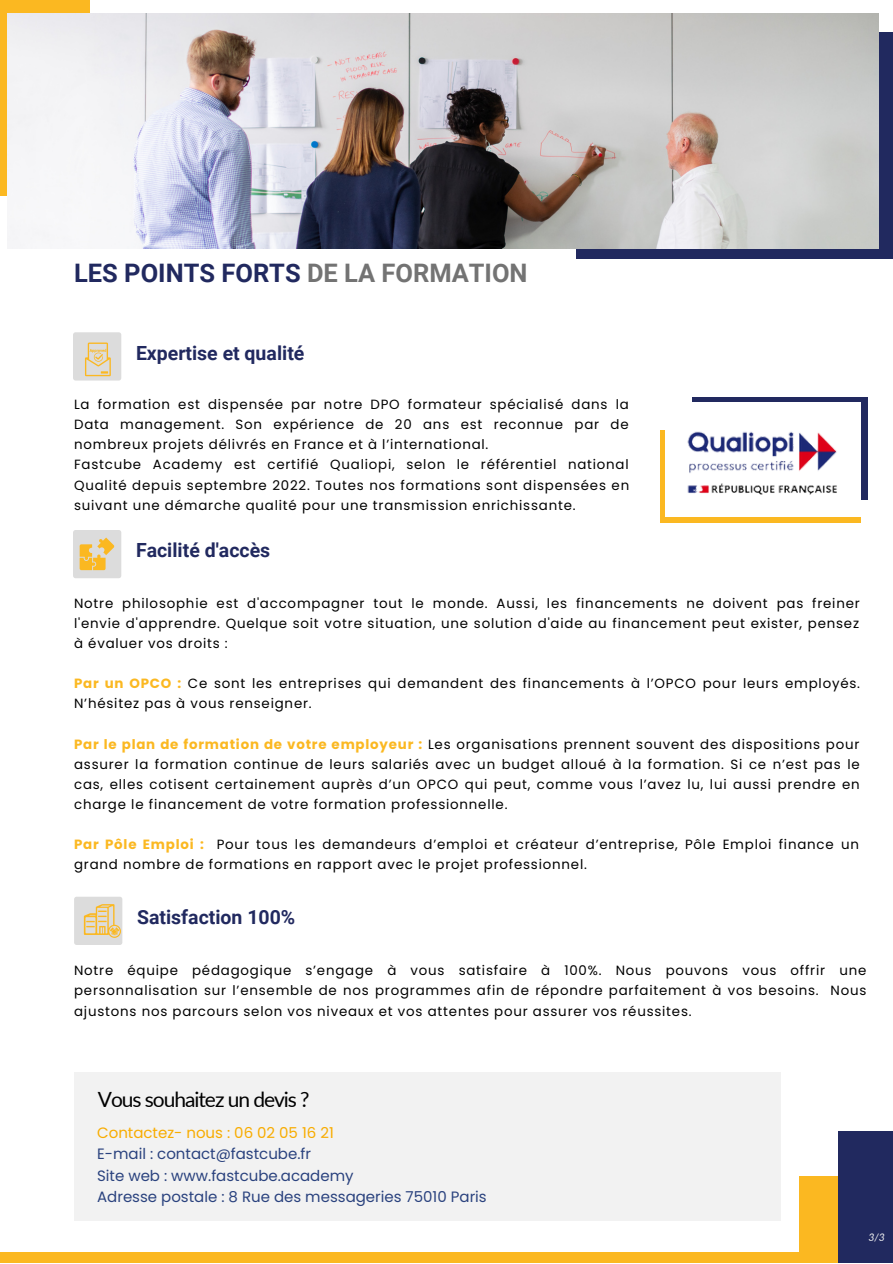
<style>
.page{position:relative;width:893px;height:1264px;background:#fff}
.page>*{position:absolute;margin:0;border:0;box-sizing:border-box;transform-origin:0 0}
.t1{font:700 25.5px "Roboto";color:#21295f}
.t2{font:21px "Lato";letter-spacing:-.05em;color:#000}
.t3{font:700 19.5px "Roboto";color:#21295f}
.t4{font:15px "Poppins";color:#2a427e}
.t5{font:15px "Poppins";color:#f8ac00}
.t6{font:13.35px/20.1px "Poppins";letter-spacing:.06em;color:#000;text-align:justify}
.t7{font:italic 10.5px "Lato";color:#f2f2f2}
.s1{color:#737373}
.s2{font-weight:700;color:#fbb821}
</style>
<div class="page">
<div style="left:576px;top:32px;width:316px;height:227px;background:#21295f"></div>
<div style="left:0;top:0;width:89px;height:195px;background:#fbb821"></div>
<div style="left:73px;top:332px;width:48px;height:48px;background:#dcdcdc;border-radius:3px"></div>
<div style="left:73px;top:530px;width:48px;height:48px;background:#dcdcdc;border-radius:3px"></div>
<svg style="left:80px;top:537px;width:34px;height:33px"></svg>
<div style="left:0;top:1252px;width:892px;height:10px;background:#fbb821"></div>
<div style="left:799px;top:1176px;width:93px;height:86px;background:#fbb821"></div>
<div style="left:838px;top:1131px;width:54px;height:131px;background:#21295f"></div>
<div style="left:74px;top:896px;width:48px;height:49px;background:#dcdcdc;border-radius:3px"></div>
<div style="left:691px;top:397px;width:176px;height:103px;background:linear-gradient(to right,#21295f,#21295f)"></div>
<div style="left:660px;top:430px;width:200px;height:93px;background:#fbb821"></div>
<div style="left:665px;top:403px;width:195px;height:114px;background:#fff"></div>
<img style="left:687px;top:431px;width:150px;height:64px">
<svg style="left:85px;top:342px;width:26px;height:34px"></svg>
<svg style="left:84px;top:904px;width:37px;height:33px"></svg>
<div style="left:74px;top:1072px;width:706px;height:148px;background:#f2f2f2"></div>
<img style="left:8px;top:13px;width:870px;height:235px">
<p class="t1" style="left:74px;top:259px;width:455px">LES POINTS FORTS <span class="s1">DE LA FORMATION</span></p>
<p class="t3" style="left:136px;top:341px;width:170px">Expertise et qualité</p>
<p class="t6" style="left:74px;top:394px;width:556px">La formation est dispensée par notre DPO formateur spécialisé dans la Data management. Son expérience de 20 ans est reconnue par de nombreux projets délivrés en France et à l’international.</p>
<p class="t6" style="left:74px;top:454px;width:556px">Fastcube Academy est certifié Qualiopi, selon le référentiel national Qualité depuis septembre 2022. Toutes nos formations sont dispensées en suivant une démarche qualité pour une transmission enrichissante.</p>
<p class="t3" style="left:136px;top:539px;width:136px">Facilité d'accès</p>
<p class="t6" style="left:74px;top:593px;width:787px">Notre philosophie est d'accompagner tout le monde. Aussi, les financements ne doivent pas freiner l'envie d'apprendre. Quelque soit votre situation, une solution d'aide au financement peut exister, pensez à évaluer vos droits :</p>
<p class="t6" style="left:74px;top:673px;width:787px"><span class="s2">Par un OPCO :</span> Ce sont les entreprises qui demandent des financements à l’OPCO pour leurs employés.<br>N’hésitez pas à vous renseigner.</p>
<p class="t6" style="left:74px;top:733px;width:787px"><span class="s2">Par le plan de formation de votre employeur :</span> Les organisations prennent souvent des dispositions pour assurer la formation continue de leurs salariés avec un budget alloué à la formation. Si ce n’est pas le cas, elles cotisent certainement auprès d’un OPCO qui peut, comme vous l’avez lu, lui aussi prendre en charge le financement de votre formation professionnelle.</p>
<p class="t6" style="left:74px;top:834px;width:786px"><span class="s2">Par Pôle Emploi :</span> Pour tous les demandeurs d’emploi et créateur d’entreprise, Pôle Emploi finance un grand nombre de formations en rapport avec le projet professionnel.</p>
<p class="t3" style="left:137px;top:906px;width:160px">Satisfaction 100%</p>
<p class="t6" style="left:74px;top:960px;width:793px">Notre équipe pédagogique s’engage à vous satisfaire à 100%. Nous pouvons vous offrir une personnalisation sur l’ensemble de nos programmes afin de répondre parfaitement à vos besoins. Nous ajustons nos parcours selon vos niveaux et vos attentes pour assurer vos réussites.</p>
<p class="t2" style="left:98px;top:1086px;width:213px">Vous souhaitez un devis ?</p>
<p class="t5" style="left:97px;top:1122px;width:238px">Contactez- nous : 06 02 05 16 21</p>
<p class="t4" style="left:97px;top:1143px;width:215px">E-mail : contact@fastcube.fr</p>
<p class="t4" style="left:97px;top:1164px;width:258px">Site web : www.fastcube.academy</p>
<p class="t4" style="left:97px;top:1186px;width:391px">Adresse postale : 8 Rue des messageries 75010 Paris</p>
<p class="t7" style="left:868px;top:1230px;width:18px">3/3</p>
</div>
